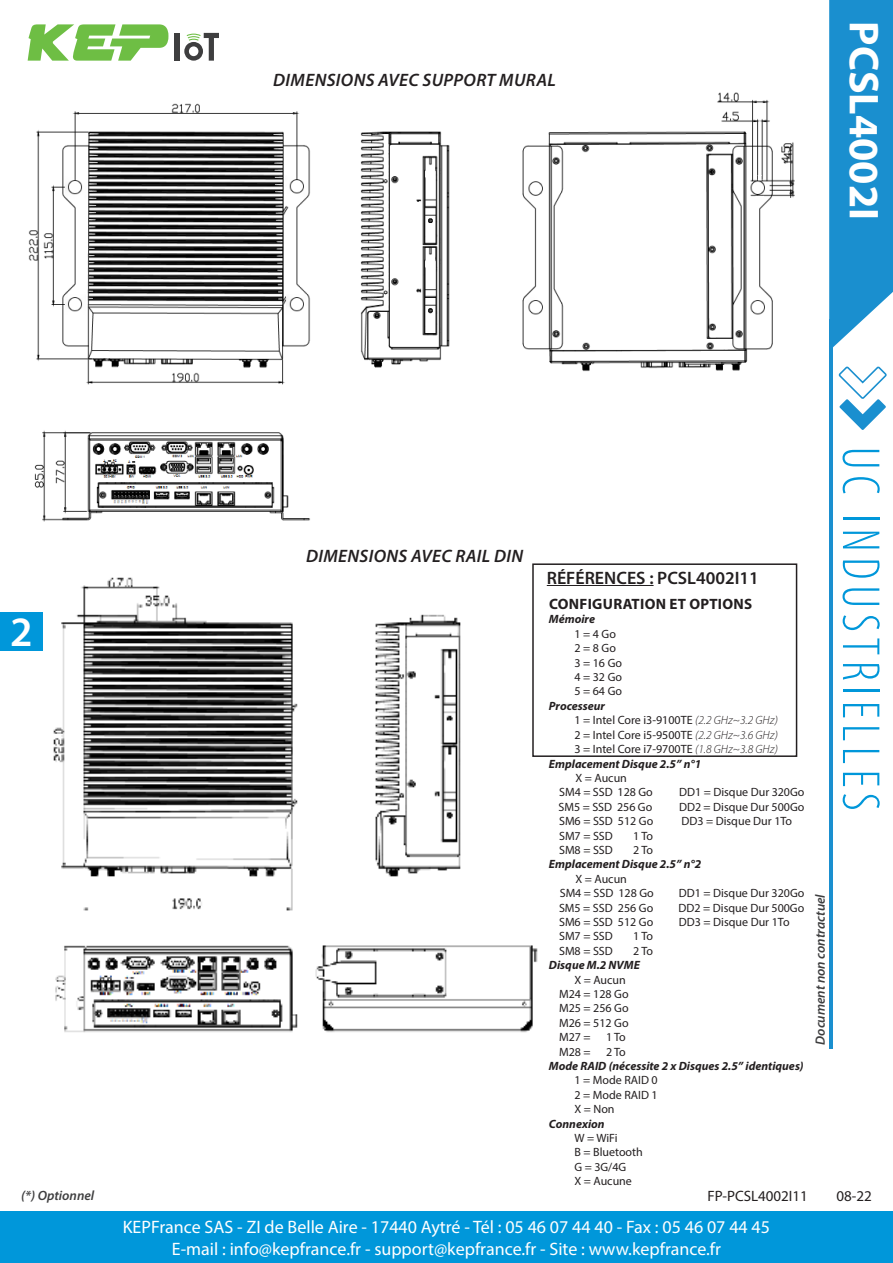
<style>
.page{position:relative;width:893px;height:1263px;background:#fff}
.page>*{position:absolute;margin:0;border:0;box-sizing:border-box;transform-origin:0 0}
.t1{font:300 condensed 54px "Myriad Pro";letter-spacing:.1em;color:#0097da}
.t2{font:700 42px "Myriad Pro";color:#fff}
.t3{font:600 42px "Myriad Pro";color:#fff}
.t4{font:18px/21.6px "Myriad Pro";color:#fff;text-align:center}
.t5{font:italic 600 18px "Myriad Pro";letter-spacing:.02em;color:#231f20}
.t6{font:600 18px "Myriad Pro";color:#231f20}
.t7{font:700 15px "Myriad Pro";letter-spacing:.02em;color:#231f20}
.t8{font:15px "Myriad Pro";color:#231f20}
.t9{font:italic 600 13.5px "Myriad Pro";color:#3e3e3f}
.t10{font:12px "Myriad Pro";color:#231f20}
.t11{font:italic 700 12px "Myriad Pro";color:#231f20}
.s1{font-weight:300;font-style:italic}
</style>
<div class="page">
<div style="left:0;top:612px;width:43px;height:39px;background:#0097da"></div>
<div style="left:0;top:1212px;width:893px;height:51px;background:#0097da"></div>
<svg style="left:829px;top:0;width:64px;height:348px;background:#2c98d2"></svg>
<hr style="left:829px;top:319px;width:4px;height:729px;background:#1a8fcf">
<svg style="left:838px;top:366px;width:49px;height:64px"></svg>
<div style="left:175px;top:33px;width:5px;height:28px;background:#3e3e3f"></div>
<svg style="left:184px;top:33px;width:35px;height:28px"></svg>
<svg style="left:28px;top:24px;width:140px;height:37px"></svg>
<img style="left:53px;top:577px;width:408px;height:456px">
<hr style="left:547px;top:585px;width:107px;height:1px;background:#231f20">
<div style="left:532px;top:563px;width:265px;height:194px;border:2px solid #231f20"></div>
<img style="left:28px;top:103px;width:422px;height:419px">
<img style="left:522px;top:92px;width:273px;height:280px">
<img style="left:308px;top:940px;width:230px;height:93px">
<p class="t5" style="left:273px;top:68px;width:284px">DIMENSIONS AVEC SUPPORT MURAL</p>
<p class="t2" style="left:891px;top:21px;width:200px;rotate:90deg">PCSL4002I</p>
<h2 class="t3" style="left:10px;top:605px;width:24px">2</h2>
<p class="t9" style="left:21px;top:1187px;width:75px">(*) Optionnel</p>
<p class="t5" style="left:306px;top:544px;width:218px">DIMENSIONS AVEC RAIL DIN</p>
<p class="t6" style="left:547px;top:566px;width:214px">RÉFÉRENCES : PCSL4002I11</p>
<p class="t7" style="left:549px;top:594px;width:205px">CONFIGURATION ET OPTIONS</p>
<p class="t11" style="left:549px;top:612px;width:48px">Mémoire</p>
<p class="t10" style="left:574px;top:626px;width:43px">1 = 4 Go</p>
<p class="t10" style="left:574px;top:641px;width:43px">2 = 8 Go</p>
<p class="t10" style="left:574px;top:655px;width:49px">3 = 16 Go</p>
<p class="t10" style="left:574px;top:670px;width:49px">4 = 32 Go</p>
<p class="t10" style="left:574px;top:684px;width:49px">5 = 64 Go</p>
<p class="t11" style="left:549px;top:698px;width:58px">Processeur</p>
<p class="t10" style="left:574px;top:713px;width:205px">1 = Intel Core i3-9100TE <span class="s1">(2.2 GHz~3.2 GHz)</span></p>
<p class="t10" style="left:574px;top:727px;width:205px">2 = Intel Core i5-9500TE <span class="s1">(2.2 GHz~3.6 GHz)</span></p>
<p class="t10" style="left:574px;top:742px;width:205px">3 = Intel Core i7-9700TE <span class="s1">(1.8 GHz~3.8 GHz)</span></p>
<p class="t11" style="left:549px;top:756px;width:154px">Emplacement Disque 2.5’’ n°1</p>
<p class="t10" style="left:575px;top:770px;width:53px">X = Aucun</p>
<p class="t10" style="left:559px;top:785px;width:95px">SM4 = SSD 128 Go</p>
<p class="t10" style="left:679px;top:785px;width:127px">DD1 = Disque Dur 320Go</p>
<p class="t10" style="left:559px;top:799px;width:95px">SM5 = SSD 256 Go</p>
<p class="t10" style="left:679px;top:799px;width:127px">DD2 = Disque Dur 500Go</p>
<p class="t10" style="left:559px;top:814px;width:96px">SM6 = SSD 512 Go</p>
<p class="t10" style="left:681px;top:814px;width:112px">DD3 = Disque Dur 1To</p>
<p class="t10" style="left:559px;top:828px;width:55px">SM7 = SSD</p>
<p class="t10" style="left:633px;top:828px;width:21px">1 To</p>
<p class="t10" style="left:559px;top:842px;width:55px">SM8 = SSD</p>
<p class="t10" style="left:633px;top:842px;width:21px">2 To</p>
<p class="t11" style="left:549px;top:856px;width:154px">Emplacement Disque 2.5’’ n°2</p>
<p class="t10" style="left:575px;top:871px;width:53px">X = Aucun</p>
<p class="t10" style="left:560px;top:886px;width:96px">SM4 = SSD 128 Go</p>
<p class="t10" style="left:679px;top:886px;width:127px">DD1 = Disque Dur 320Go</p>
<p class="t10" style="left:559px;top:900px;width:96px">SM5 = SSD 256 Go</p>
<p class="t10" style="left:679px;top:900px;width:127px">DD2 = Disque Dur 500Go</p>
<p class="t10" style="left:559px;top:914px;width:96px">SM6 = SSD 512 Go</p>
<p class="t10" style="left:679px;top:914px;width:112px">DD3 = Disque Dur 1To</p>
<p class="t10" style="left:559px;top:929px;width:55px">SM7 = SSD</p>
<p class="t10" style="left:633px;top:929px;width:21px">1 To</p>
<p class="t10" style="left:559px;top:943px;width:55px">SM8 = SSD</p>
<p class="t10" style="left:633px;top:943px;width:21px">2 To</p>
<p class="t11" style="left:549px;top:957px;width:93px">Disque M.2 NVME</p>
<p class="t10" style="left:574px;top:972px;width:53px">X = Aucun</p>
<p class="t10" style="left:559px;top:986px;width:71px">M24 = 128 Go</p>
<p class="t10" style="left:559px;top:1001px;width:71px">M25 = 256 Go</p>
<p class="t10" style="left:559px;top:1015px;width:71px">M26 = 512 Go</p>
<p class="t10" style="left:559px;top:1030px;width:33px">M27 =</p>
<p class="t10" style="left:606px;top:1030px;width:21px">1 To</p>
<p class="t10" style="left:559px;top:1044px;width:33px">M28 =</p>
<p class="t10" style="left:606px;top:1044px;width:21px">2 To</p>
<p class="t11" style="left:549px;top:1058px;width:256px">Mode RAID (nécessite 2 x Disques 2.5’’ identiques)</p>
<p class="t10" style="left:574px;top:1073px;width:85px">1 = Mode RAID 0</p>
<p class="t10" style="left:574px;top:1087px;width:85px">2 = Mode RAID 1</p>
<p class="t10" style="left:574px;top:1102px;width:42px">X = Non</p>
<p class="t11" style="left:549px;top:1116px;width:57px">Connexion</p>
<p class="t10" style="left:574px;top:1130px;width:45px">W = WiFi</p>
<p class="t10" style="left:574px;top:1145px;width:70px">B = Bluetooth</p>
<p class="t10" style="left:574px;top:1159px;width:53px">G = 3G/4G</p>
<p class="t10" style="left:574px;top:1174px;width:59px">X = Aucune</p>
<p class="t9" style="left:812px;top:1045px;width:152px;rotate:-90deg">Document non contractuel</p>
<h1 class="t1" style="left:893px;top:446px;width:366px;rotate:90deg">UC INDUSTRIELLES</h1>
<p class="t8" style="left:707px;top:1186px;width:102px">FP-PCSL4002I11</p>
<p class="t8" style="left:836px;top:1186px;width:37px">08-22</p>
<h3 class="t4" style="left:123px;top:1216px;width:649px">KEPFrance SAS - ZI de Belle Aire - 17440 Aytré - Tél : 05 46 07 44 40 - Fax : 05 46 07 44 45<br>E-mail : info@kepfrance.fr - support@kepfrance.fr - Site : www.kepfrance.fr</h3>
</div>
